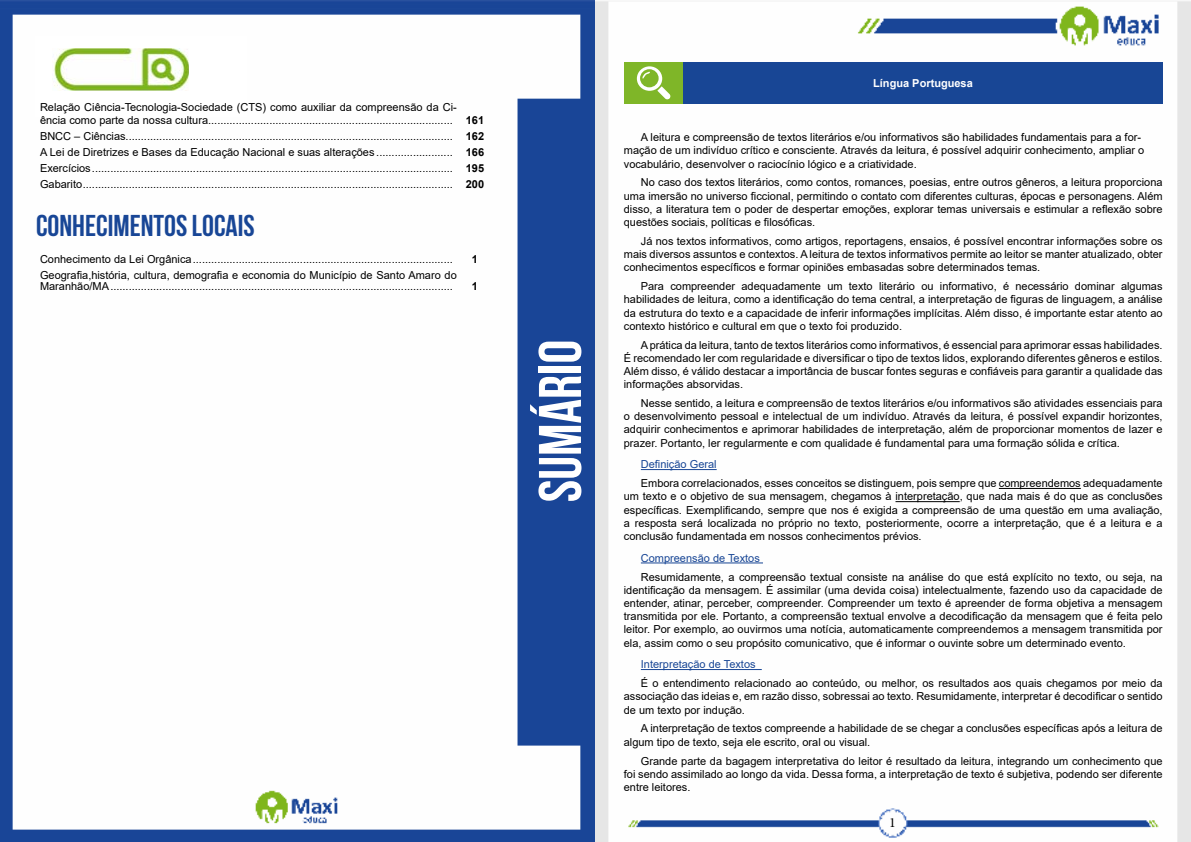
<style>
.page{position:relative;width:1191px;height:842px;background:#fff}
.page>*{position:absolute;margin:0;border:0;box-sizing:border-box;transform-origin:0 0}
.t1{font:700 60px "Bebas Neue";color:#fff}
.t2{font:700 30px "Bebas Neue";color:#184696}
.t3{font:14px "Minion Pro";color:#000}
.t4{font:11px/13.2px "Arial";color:#000;text-align:justify}
.t5{font:11px "Arial";color:#184695}
.t6{font:700 11px "Arial";color:#fff}
.t7{font:700 11px "Arial";color:#000}
.s1{font-weight:700}
</style>
<div class="page">
<img style="left:0;top:0;width:1191px;height:842px">
<div style="left:35px;top:36px;width:211px;height:81px;background:#fff"></div>
<img style="left:54px;top:48px;width:135px;height:43px">
<hr style="left:641px;top:469px;width:75px;height:1px;background:#184695">
<hr style="left:998px;top:488px;width:82px;height:1px;background:#000">
<hr style="left:895px;top:501px;width:64px;height:1px;background:#000">
<hr style="left:641px;top:563px;width:122px;height:1px;background:#184695">
<hr style="left:641px;top:669px;width:121px;height:1px;background:#184695">
<div style="left:624px;top:62px;width:59px;height:41px;background:#7fb628"></div>
<div style="left:683px;top:62px;width:479px;height:41px;background:#184695"></div>
<svg style="left:637px;top:66px;width:33px;height:34px"></svg>
<p class="t4" style="left:40px;top:101px;width:445px">Relação Ciência-Tecnologia-Sociedade (CTS) como auxiliar da compreensão da Ci&shy;ência como parte da nossa cultura................................................................................ <span class="s1">161</span></p>
<p class="t4" style="left:40px;top:128px;width:445px;line-height:16px">BNCC – Ciências........................................................................................................... <span class="s1">162<br></span>A Lei de Diretrizes e Bases da Educação Nacional e suas alterações ......................... <span class="s1">166<br></span>Exercícios...................................................................................................................... <span class="s1">195<br></span>Gabarito......................................................................................................................... <span class="s1">200</span></p>
<h2 class="t2" style="left:36px;top:209px;width:220px">CONHECIMENTOS LOCAIS</h2>
<p class="t4" style="left:40px;top:253px;width:414px">Conhecimento da Lei Orgânica.....................................................................................</p>
<p class="t7" style="left:472px;top:252px;width:8px">1</p>
<p class="t4" style="left:40px;top:270px;width:418px;line-height:11px">Geografia,história, cultura, demografia e economia do Município de Santo Amaro do<br>Maranhão/MA................................................................................................................</p>
<p class="t7" style="left:472px;top:279px;width:8px">1</p>
<h1 class="t1" style="left:527px;top:502px;width:164px;rotate:-90deg">SUMÁRIO</h1>
<p class="t6" style="left:873px;top:75px;width:101px">Língua Portuguesa</p>
<p class="t4" style="left:624px;top:131px;width:522px;text-align:left;text-indent:17px">A leitura e compreensão de textos literários e/ou informativos são habilidades fundamentais para a for&shy;mação de um indivíduo crítico e consciente. Através da leitura, é possível adquirir conhecimento, ampliar o vocabulário, desenvolver o raciocínio lógico e a criatividade.</p>
<p class="t4" style="left:624px;top:176px;width:540px;text-indent:17px">No caso dos textos literários, como contos, romances, poesias, entre outros gêneros, a leitura proporciona uma imersão no universo ficcional, permitindo o contato com diferentes culturas, épocas e personagens. Além disso, a literatura tem o poder de despertar emoções, explorar temas universais e estimular a reflexão sobre questões sociais, políticas e filosóficas.</p>
<p class="t4" style="left:624px;top:234px;width:540px;text-indent:17px">Já nos textos informativos, como artigos, reportagens, ensaios, é possível encontrar informações sobre os mais diversos assuntos e contextos. A leitura de textos informativos permite ao leitor se manter atualizado, obter conhecimentos específicos e formar opiniões embasadas sobre determinados temas.</p>
<p class="t4" style="left:624px;top:280px;width:540px;text-indent:17px">Para compreender adequadamente um texto literário ou informativo, é necessário dominar algumas habilidades de leitura, como a identificação do tema central, a interpretação de figuras de linguagem, a análise da estrutura do texto e a capacidade de inferir informações implícitas. Além disso, é importante estar atento ao contexto histórico e cultural em que o texto foi produzido.</p>
<p class="t4" style="left:624px;top:338px;width:540px;text-indent:17px">A prática da leitura, tanto de textos literários como informativos, é essencial para aprimorar essas habilidades.<br>É recomendado ler com regularidade e diversificar o tipo de textos lidos, explorando diferentes gêneros e estilos.<br>Além disso, é válido destacar a importância de buscar fontes seguras e confiáveis para garantir a qualidade das informações absorvidas.</p>
<p class="t4" style="left:624px;top:396px;width:540px;text-indent:17px">Nesse sentido, a leitura e compreensão de textos literários e/ou informativos são atividades essenciais para o desenvolvimento pessoal e intelectual de um indivíduo. Através da leitura, é possível expandir horizontes, adquirir conhecimentos e aprimorar habilidades de interpretação, além de proporcionar momentos de lazer e prazer. Portanto, ler regularmente e com qualidade é fundamental para uma formação sólida e crítica.</p>
<p class="t5" style="left:641px;top:457px;width:77px">Definição Geral</p>
<p class="t4" style="left:624px;top:477px;width:540px;text-indent:17px">Embora correlacionados, esses conceitos se distinguem, pois sempre que compreendemos adequadamente um texto e o objetivo de sua mensagem, chegamos à interpretação, que nada mais é do que as conclusões específicas. Exemplificando, sempre que nos é exigida a compreensão de uma questão em uma avaliação, a resposta será localizada no próprio no texto, posteriormente, ocorre a interpretação, que é a leitura e a conclusão fundamentada em nossos conhecimentos prévios.</p>
<p class="t5" style="left:641px;top:550px;width:121px">Compreensão de Textos</p>
<p class="t4" style="left:624px;top:570px;width:540px;text-indent:17px">Resumidamente, a compreensão textual consiste na análise do que está explícito no texto, ou seja, na identificação da mensagem. É assimilar (uma devida coisa) intelectualmente, fazendo uso da capacidade de entender, atinar, perceber, compreender. Compreender um texto é apreender de forma objetiva a mensagem transmitida por ele. Portanto, a compreensão textual envolve a decodificação da mensagem que é feita pelo leitor. Por exemplo, ao ouvirmos uma notícia, automaticamente compreendemos a mensagem transmitida por ela, assim como o seu propósito comunicativo, que é informar o ouvinte sobre um determinado evento.</p>
<p class="t5" style="left:641px;top:657px;width:116px">Interpretação de Textos</p>
<p class="t4" style="left:624px;top:677px;width:540px;text-indent:17px">É o entendimento relacionado ao conteúdo, ou melhor, os resultados aos quais chegamos por meio da associação das ideias e, em razão disso, sobressai ao texto. Resumidamente, interpretar é decodificar o sentido de um texto por indução.</p>
<p class="t4" style="left:624px;top:722px;width:540px;text-indent:17px">A interpretação de textos compreende a habilidade de se chegar a conclusões específicas após a leitura de algum tipo de texto, seja ele escrito, oral ou visual.</p>
<p class="t4" style="left:624px;top:754px;width:540px;text-indent:17px">Grande parte da bagagem interpretativa do leitor é resultado da leitura, integrando um conhecimento que foi sendo assimilado ao longo da vida. Dessa forma, a interpretação de texto é subjetiva, podendo ser diferente entre leitores.</p>
<p class="t3" style="left:889px;top:813px;width:8px">1</p>
</div>
